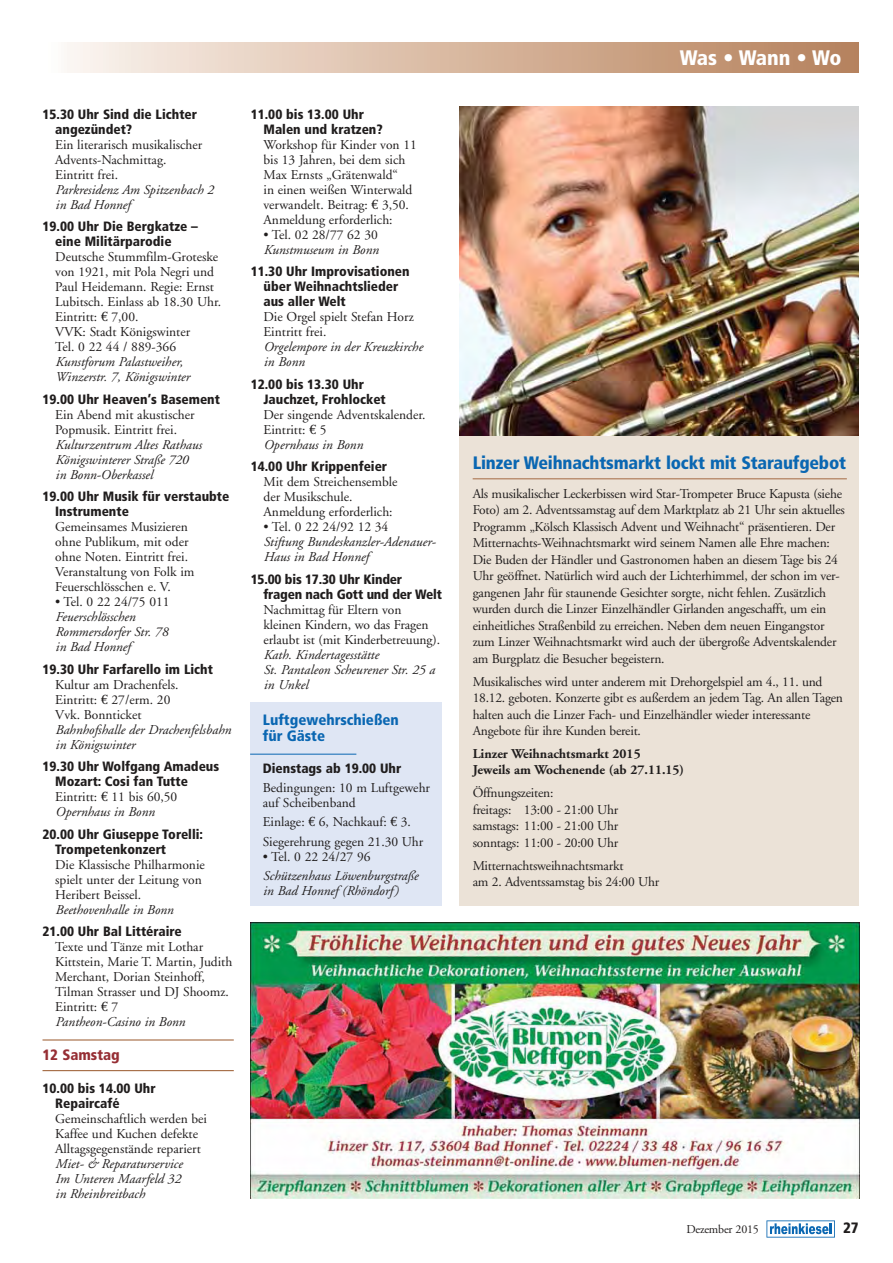
<style>
.page{position:relative;width:893px;height:1263px;background:#fff}
.page>*{position:absolute;margin:0;border:0;box-sizing:border-box;transform-origin:0 0}
.t1{font:900 condensed 21px "Frutiger";letter-spacing:-.015em;color:#fff}
.t2{font:900 condensed 18px "Frutiger";letter-spacing:-.01em;color:#0a67b2}
.t3{font:900 condensed 15px/16.5px "Frutiger";color:#0a67b2}
.t4{font:900 condensed 15px "Frutiger";color:#962e34}
.t5{font:900 condensed 15px "Frutiger";color:#201d1d}
.t6{font:13.5px/15px "Adobe Garamond";letter-spacing:-.01em;color:#201d1d}
.t7{font:italic 13.5px/15px "Adobe Garamond";color:#201d1d}
.t8{font:900 condensed 13.5px/15px "Frutiger";color:#201d1d}
.t9{font:700 13.5px/16.5px "Adobe Garamond";color:#201d1d}
.t10{font:12px "Adobe Garamond";letter-spacing:-.015em;color:#201d1d}
.s1{font-family:"Euro Serif"}
.s2{font-style:italic}
</style>
<div class="page">
<div style="left:43px;top:43px;width:815px;height:30px;background:linear-gradient(to right,#fdf6f1,#b57f58)"></div>
<hr style="left:43px;top:1039px;width:191px;height:2px;background:#a46941">
<hr style="left:43px;top:1070px;width:191px;height:1px;background:#a46941">
<svg style="left:766px;top:1220px;width:69px;height:18px"></svg>
<img style="left:251px;top:923px;width:608px;height:276px">
<div style="left:459px;top:224px;width:399px;height:682px;background:#ebe2d7"></div>
<img style="left:459px;top:107px;width:399px;height:328px">
<hr style="left:473px;top:478px;width:374px;height:1px;background:#a46941">
<div style="left:250px;top:702px;width:191px;height:204px;background:#dfe6f4"></div>
<hr style="left:250px;top:754px;width:106px;height:1px;background:#0a67b2">
<p class="t8" style="left:55px;top:108px;width:143px;text-indent:-13px">15.30 Uhr Sind die Lichter angezündet?</p>
<p class="t6" style="left:55px;top:138px;width:149px">Ein literarisch musikalischer<br>Advents-Nachmittag.<br>Eintritt frei.</p>
<p class="t7" style="left:55px;top:183px;width:160px">Parkresidenz Am Spitzenbach 2 in Bad Honnef</p>
<p class="t8" style="left:55px;top:220px;width:144px;text-indent:-13px">19.00 Uhr Die Bergkatze – eine Militärparodie</p>
<p class="t6" style="left:55px;top:251px;width:167px">Deutsche Stummfilm-Groteske von 1921, mit Pola Negri und<br>Paul Heidemann. Regie: Ernst<br>Lubitsch. Einlass ab 18.30 Uhr.<br>Eintritt: <span class="s1">€</span> 7,00.<br>VVK: Stadt Königswinter<br>Tel. 0 22 44 / 889-366</p>
<p class="t7" style="left:55px;top:356px;width:136px">Kunstforum Palastweiher,<br>Winzerstr. 7, Königswinter</p>
<p class="t8" style="left:43px;top:393px;width:179px">19.00 Uhr Heaven’s Basement</p>
<p class="t6" style="left:55px;top:408px;width:141px">Ein Abend mit akustischer<br>Popmusik. Eintritt frei.</p>
<p class="t7" style="left:55px;top:438px;width:148px">Kulturzentrum Altes Rathaus<br>Königswinterer Straße 720 in Bonn-Oberkassel</p>
<p class="t8" style="left:55px;top:490px;width:176px;text-indent:-13px">19.00 Uhr Musik für verstaubte<br>Instrumente</p>
<p class="t6" style="left:55px;top:521px;width:141px">Gemeinsames Musizieren ohne Publikum, mit oder ohne Noten. Eintritt frei.<br>Veranstaltung von Folk im<br>Feuerschlösschen e. V.</p>
<p class="t6" style="left:55px;top:596px;width:116px">• Tel. 0 22 24/75 011</p>
<p class="t7" style="left:55px;top:611px;width:114px">Feuerschlösschen<br>Rommersdorfer Str. 78 in Bad Honnef</p>
<p class="t8" style="left:43px;top:663px;width:172px">19.30 Uhr Farfarello im Licht</p>
<p class="t6" style="left:55px;top:678px;width:125px">Kultur am Drachenfels.<br>Eintritt: <span class="s1">€</span> 27/erm. 20<br>Vvk. Bonnticket</p>
<p class="t7" style="left:55px;top:723px;width:177px">Bahnhofshalle der Drachenfelsbahn in Königswinter</p>
<p class="t8" style="left:55px;top:760px;width:165px;text-indent:-13px">19.30 Uhr Wolfgang Amadeus<br>Mozart: Cosi fan Tutte</p>
<p class="t6" style="left:55px;top:791px;width:124px">Eintritt: <span class="s1">€</span> 11 bis 60,50<br><span class="s2">Opernhaus in Bonn</span></p>
<p class="t8" style="left:55px;top:827px;width:149px;text-indent:-13px">20.00 Uhr Giuseppe Torelli:<br>Trompetenkonzert</p>
<p class="t6" style="left:55px;top:858px;width:151px">Die Klassische Philharmonie spielt unter der Leitung von<br>Heribert Beissel.</p>
<p class="t7" style="left:55px;top:903px;width:120px">Beethovenhalle in Bonn</p>
<p class="t8" style="left:43px;top:925px;width:141px">21.00 Uhr Bal Littéraire</p>
<p class="t6" style="left:55px;top:940px;width:179px">Texte und Tänze mit Lothar<br>Kittstein, Marie T. Martin, Judith<br>Merchant, Dorian Steinhoff,<br>Tilman Strasser und DJ Shoomz.<br>Eintritt: <span class="s1">€</span> 7<br><span class="s2">Pantheon-Casino in Bonn</span></p>
<p class="t4" style="left:43px;top:1049px;width:79px">12 Samstag</p>
<p class="t8" style="left:55px;top:1082px;width:102px;text-indent:-13px">10.00 bis 14.00 Uhr<br>Repaircafé</p>
<p class="t6" style="left:55px;top:1113px;width:153px">Gemeinschaftlich werden bei<br>Kaffee und Kuchen defekte<br>Alltagsgegenstände repariert</p>
<p class="t7" style="left:55px;top:1158px;width:129px">Miet- &amp; Reparaturservice<br>Im Unteren Maarfeld 32 in Rheinbreitbach</p>
<p class="t8" style="left:264px;top:108px;width:121px;text-indent:-13px">11.00 bis 13.00 Uhr<br>Malen und kratzen?</p>
<p class="t6" style="left:264px;top:138px;width:155px">Workshop für Kinder von 11 bis 13 Jahren, bei dem sich<br>Max Ernsts „Grätenwald“<br>in einen weißen Winterwald verwandelt. Beitrag: <span class="s1">€</span> 3,50.<br>Anmeldung erforderlich:</p>
<p class="t6" style="left:264px;top:228px;width:116px">• Tel. 02 28/77 62 30</p>
<p class="t7" style="left:264px;top:243px;width:116px">Kunstmuseum in Bonn</p>
<p class="t8" style="left:264px;top:265px;width:148px;text-indent:-13px">11.30 Uhr Improvisationen über Weihnachtslieder aus aller Welt</p>
<p class="t6" style="left:264px;top:311px;width:152px">Die Orgel spielt Stefan Horz<br>Eintritt frei.</p>
<p class="t7" style="left:264px;top:341px;width:161px">Orgelempore in der Kreuzkirche in Bonn</p>
<p class="t8" style="left:264px;top:378px;width:124px;text-indent:-13px">12.00 bis 13.30 Uhr<br>Jauchzet, Frohlocket</p>
<p class="t6" style="left:264px;top:408px;width:163px">Der singende Adventskalender.<br>Eintritt: <span class="s1">€</span> 5<br><span class="s2">Opernhaus in Bonn</span></p>
<p class="t8" style="left:251px;top:460px;width:138px">14.00 Uhr Krippenfeier</p>
<p class="t6" style="left:264px;top:476px;width:135px">Mit dem Streichensemble der Musikschule.<br>Anmeldung erforderlich:</p>
<p class="t6" style="left:264px;top:521px;width:126px">• Tel. 0 22 24/92 12 34</p>
<p class="t7" style="left:264px;top:536px;width:174px">Stiftung Bundeskanzler-Adenauer-<br>Haus in Bad Honnef</p>
<p class="t8" style="left:264px;top:573px;width:180px;text-indent:-13px">15.00 bis 17.30 Uhr Kinder fragen nach Gott und der Welt</p>
<p class="t6" style="left:264px;top:603px;width:178px">Nachmittag für Eltern von kleinen Kindern, wo das Fragen erlaubt ist (mit Kinderbetreuung).</p>
<p class="t7" style="left:264px;top:648px;width:173px">Kath. Kindertagesstätte<br>St. Pantaleon Scheurener Str. 25 a in Unkel</p>
<p class="t3" style="left:263px;top:712px;width:138px">Luftgewehrschießen für Gäste</p>
<p class="t8" style="left:263px;top:762px;width:140px">Dienstags ab 19.00 Uhr</p>
<p class="t6" style="left:263px;top:782px;width:169px">Bedingungen: 10 m Luftgewehr auf Scheibenband</p>
<p class="t6" style="left:263px;top:814px;width:162px;line-height:19.2px">Einlage: <span class="s1">€</span> 6, Nachkauf: <span class="s1">€</span> 3.<br>Siegerehrung gegen 21.30 Uhr</p>
<p class="t6" style="left:263px;top:850px;width:109px">• Tel. 0 22 24/27 96</p>
<p class="t7" style="left:263px;top:869px;width:157px">Schützenhaus Löwenburgstraße in Bad Honnef (Rhöndorf)</p>
<h1 class="t1" style="left:680px;top:49px;width:163px">Was • Wann • Wo</h1>
<h2 class="t2" style="left:473px;top:455px;width:375px">Linzer Weihnachtsmarkt lockt mit Staraufgebot</h2>
<p class="t6" style="left:473px;top:487px;width:374px;line-height:16.5px">Als musikalischer Leckerbissen wird Star-Trompeter Bruce Kapusta (siehe Foto) am 2. Adventssamstag auf dem Marktplatz ab 21 Uhr sein aktuelles Programm „Kölsch Klassisch Advent und Weihnacht“ präsentieren. Der Mitternachts-Weihnachtsmarkt wird seinem Namen alle Ehre machen:<br>Die Buden der Händler und Gastronomen haben an diesem Tage bis 24<br>Uhr geöffnet. Natürlich wird auch der Lichterhimmel, der schon im ver&shy;gangenen Jahr für staunende Gesichter sorgte, nicht fehlen. Zusätzlich wurden durch die Linzer Einzelhändler Girlanden angeschafft, um ein einheitliches Straßenbild zu erreichen. Neben dem neuen Eingangstor zum Linzer Weihnachtsmarkt wird auch der übergroße Adventskalender am Burgplatz die Besucher begeistern.</p>
<p class="t6" style="left:473px;top:674px;width:372px;line-height:16.5px">Musikalisches wird unter anderem mit Drehorgelspiel am 4., 11. und 18.12. geboten. Konzerte gibt es außerdem an jedem Tag. An allen Tagen halten auch die Linzer Fach- und Einzelhändler wieder interessante Angebote für ihre Kunden bereit.</p>
<p class="t9" style="left:473px;top:747px;width:213px">Linzer Weihnachtsmarkt 2015<br>Jeweils am Wochenende (ab 27.11.15)</p>
<p class="t6" style="left:473px;top:786px;width:147px;line-height:16.5px">Öffnungszeiten:<br>freitags: 13:00 - 21:00 Uhr samstags: 11:00 - 21:00 Uhr sonntags: 11:00 - 20:00 Uhr</p>
<p class="t6" style="left:473px;top:858px;width:188px;line-height:16.5px">Mitternachtsweihnachtsmarkt<br>am 2. Adventssamstag bis 24:00 Uhr</p>
<p class="t10" style="left:686px;top:1224px;width:74px">Dezember 2015</p>
<p class="t5" style="left:843px;top:1222px;width:17px">27</p>
</div>
